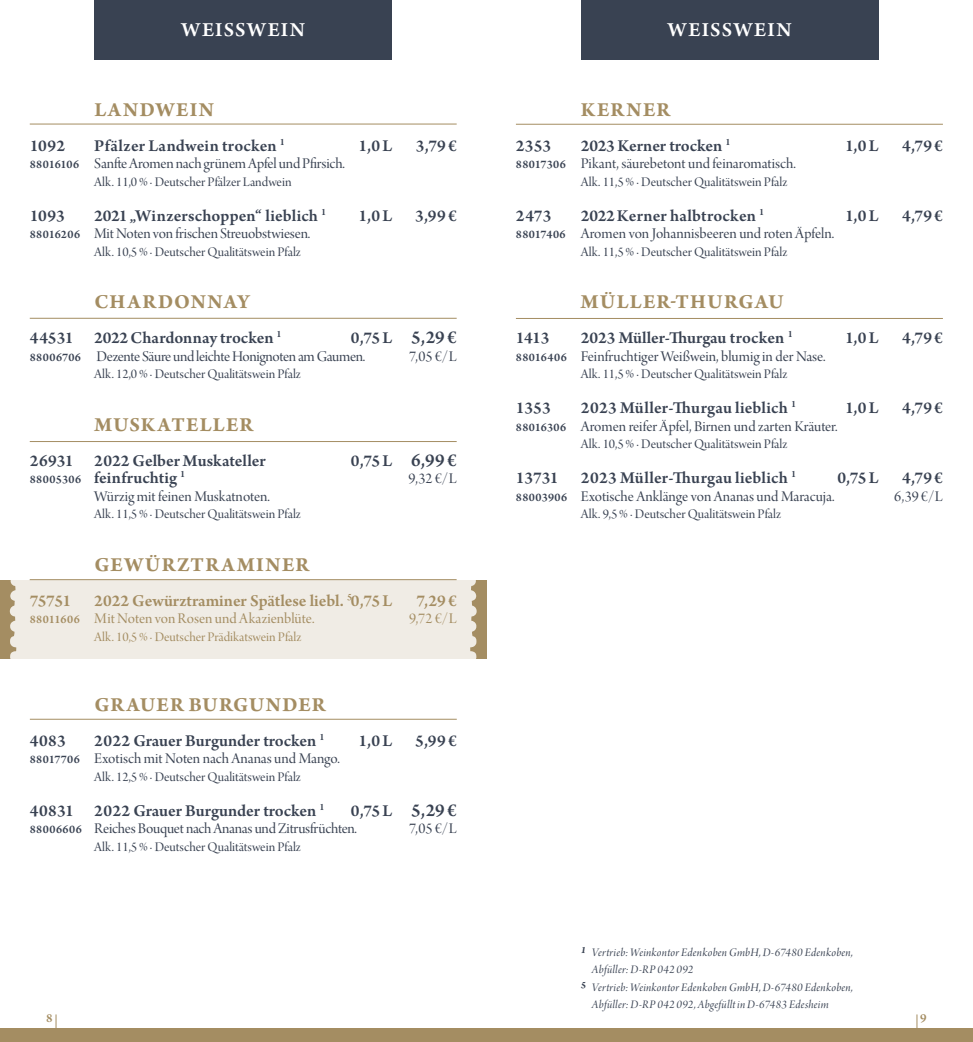
<style>
.page{position:relative;width:973px;height:1042px;background:#fff}
.page>*{position:absolute;margin:0;border:0;box-sizing:border-box;transform-origin:0 0}
.t1{font:700 21px "Arno Pro";letter-spacing:.065em;color:#a48d62}
.t2{font:600 21px "Arno Pro";letter-spacing:.065em;color:#fff}
.t3{font:600 19.25px "Arno Pro";color:#394252}
.t4{font:600 17.5px/17.5px "Arno Pro";letter-spacing:.005em;color:#394252}
.t5{font:600 17.5px "Arno Pro";color:#a48d62}
.t6{font:15.75px "Arno Pro Display";letter-spacing:-.005em;color:#394252}
.t7{font:15.75px "Arno Pro Display";letter-spacing:-.025em;color:#394252}
.t8{font:15.75px "Arno Pro Display";color:#a48d62}
.t9{font:14px "Arno Pro Display";color:#394252}
.t10{font:14px "Arno Pro Display";color:#a48d62}
.t11{font:600 13.12px "Arno Pro";color:#a48d62}
.t12{font:12.25px "Arno Pro Italic Display";letter-spacing:.025em;color:#394252}
.t13{font:600 12.25px "Arno Pro";letter-spacing:.03em;color:#394252}
.t14{font:600 12.25px "Arno Pro";letter-spacing:-.01em;color:#394252}
.t15{font:600 12.25px "Arno Pro";letter-spacing:.025em;color:#a48d62}
.s1{font-size:19.25px}
</style>
<div class="page">
<div style="left:0;top:580px;width:486px;height:79px;background:#f0ece5"></div>
<svg style="left:0;top:580px;width:17px;height:79px"></svg>
<svg style="left:470px;top:580px;width:16px;height:79px"></svg>
<div style="left:94px;top:0;width:298px;height:59px;background:#394252"></div>
<div style="left:0;top:1029px;width:972px;height:13px;background:#a48d62"></div>
<div style="left:580px;top:0;width:298px;height:59px;background:#394252"></div>
<hr style="left:30px;top:318px;width:426px;height:1px;background:#a48d62">
<hr style="left:30px;top:579px;width:426px;height:1px;background:#a48d62">
<hr style="left:30px;top:441px;width:426px;height:1px;background:#a48d62">
<hr style="left:30px;top:124px;width:426px;height:1px;background:#a48d62">
<hr style="left:30px;top:719px;width:426px;height:1px;background:#a48d62">
<hr style="left:516px;top:124px;width:426px;height:1px;background:#a48d62">
<hr style="left:516px;top:318px;width:426px;height:1px;background:#a48d62">
<svg style="left:56px;top:1014px;width:1px;height:15px"></svg>
<svg style="left:916px;top:1014px;width:1px;height:15px"></svg>
<p class="t2" style="left:181px;top:18px;width:125px">WEISSWEIN</p>
<p class="t2" style="left:667px;top:18px;width:125px">WEISSWEIN</p>
<p class="t1" style="left:94px;top:97px;width:121px">LANDWEIN</p>
<p class="t4" style="left:30px;top:137px;width:37px">1092</p>
<p class="t4" style="left:94px;top:137px;width:192px">Pfälzer Landwein trocken <sup>1</sup></p>
<p class="t4" style="left:358px;top:137px;width:35px">1,0L</p>
<p class="t4" style="left:416px;top:137px;width:42px">3,79 €</p>
<p class="t14" style="left:30px;top:157px;width:51px">88016106</p>
<p class="t6" style="left:94px;top:155px;width:252px">Sanfte Aromen nach grünem Apfel und Pfirsich.</p>
<p class="t9" style="left:94px;top:174px;width:199px">Alk. 11,0% · Deutscher Pfälzer Landwein</p>
<p class="t4" style="left:30px;top:207px;width:36px">1093</p>
<p class="t4" style="left:94px;top:207px;width:233px">2021 „Winzerschoppen“ lieblich <sup>1</sup></p>
<p class="t4" style="left:358px;top:207px;width:35px">1,0L</p>
<p class="t4" style="left:415px;top:207px;width:43px">3,99€</p>
<p class="t13" style="left:30px;top:227px;width:52px">88016206</p>
<p class="t6" style="left:94px;top:225px;width:217px">Mit Noten von frischen Streuobstwiesen.</p>
<p class="t9" style="left:94px;top:244px;width:208px">Alk. 10,5% · Deutscher Qualitätswein Pfalz</p>
<p class="t1" style="left:94px;top:290px;width:157px">CHARDONNAY</p>
<p class="t4" style="left:30px;top:330px;width:45px">44531</p>
<p class="t4" style="left:94px;top:330px;width:189px">2022 Chardonnay trocken <sup>1</sup></p>
<p class="t4" style="left:351px;top:330px;width:43px">0,75L</p>
<p class="t3" style="left:411px;top:326px;width:47px">5,29€</p>
<p class="t13" style="left:30px;top:350px;width:53px">88006706</p>
<p class="t7" style="left:96px;top:347px;width:270px">Dezente Säure und leichte Honignoten am Gaumen.</p>
<p class="t6" style="left:409px;top:347px;width:49px">7,05 €/L</p>
<p class="t9" style="left:94px;top:366px;width:208px">Alk. 12,0% · Deutscher Qualitätswein Pfalz</p>
<p class="t1" style="left:94px;top:412px;width:160px">MUSKATELLER</p>
<p class="t4" style="left:30px;top:452px;width:45px">26931</p>
<p class="t4" style="left:351px;top:452px;width:107px">0,75L <span class="s1">6,99 €</span></p>
<p class="t4" style="left:94px;top:452px;width:173px">2022 Gelber Muskateller feinfruchtig <sup>1</sup></p>
<p class="t6" style="left:94px;top:487px;width:177px">Würzig mit feinen Muskatnoten.</p>
<p class="t9" style="left:94px;top:506px;width:208px">Alk. 11,5% · Deutscher Qualitätswein Pfalz</p>
<p class="t6" style="left:408px;top:470px;width:50px">9,32 €/L</p>
<p class="t13" style="left:30px;top:472px;width:53px">88005306</p>
<p class="t5" style="left:30px;top:590px;width:43px">75751</p>
<p class="t15" style="left:30px;top:612px;width:51px">88011606</p>
<p class="t1" style="left:94px;top:552px;width:216px">GEWÜRZTRAMINER</p>
<p class="t5" style="left:94px;top:590px;width:299px">2022 Gewürztraminer Spätlese liebl. <sup>5</sup>0,75L</p>
<p class="t8" style="left:94px;top:610px;width:222px">Mit Noten von Rosen und Akazienblüte.</p>
<p class="t10" style="left:94px;top:629px;width:208px">Alk. 10,5% · Deutscher Prädikatswein Pfalz</p>
<p class="t5" style="left:416px;top:590px;width:42px">7,29 €</p>
<p class="t8" style="left:409px;top:610px;width:49px">9,72 €/L</p>
<p class="t4" style="left:30px;top:732px;width:37px">4083</p>
<p class="t1" style="left:94px;top:692px;width:232px">GRAUER BURGUNDER</p>
<p class="t4" style="left:94px;top:732px;width:232px">2022 Grauer Burgunder trocken <sup>1</sup></p>
<p class="t4" style="left:358px;top:732px;width:35px">1,0L</p>
<p class="t4" style="left:415px;top:732px;width:43px">5,99€</p>
<p class="t13" style="left:30px;top:752px;width:51px">88017706</p>
<p class="t6" style="left:94px;top:750px;width:247px">Exotisch mit Noten nach Ananas und Mango.</p>
<p class="t9" style="left:94px;top:769px;width:208px">Alk. 12,5% · Deutscher Qualitätswein Pfalz</p>
<p class="t4" style="left:30px;top:802px;width:45px">40831</p>
<p class="t13" style="left:30px;top:822px;width:53px">88006606</p>
<p class="t4" style="left:94px;top:802px;width:232px">2022 Grauer Burgunder trocken <sup>1</sup></p>
<p class="t4" style="left:351px;top:802px;width:43px">0,75L</p>
<p class="t6" style="left:94px;top:820px;width:264px">Reiches Bouquet nach Ananas und Zitrusfrüchten.</p>
<p class="t3" style="left:411px;top:799px;width:47px">5,29€</p>
<p class="t6" style="left:409px;top:820px;width:49px">7,05 €/L</p>
<p class="t9" style="left:94px;top:839px;width:208px">Alk. 11,5% · Deutscher Qualitätswein Pfalz</p>
<p class="t1" style="left:580px;top:97px;width:90px">KERNER</p>
<p class="t4" style="left:516px;top:137px;width:37px">2353</p>
<p class="t4" style="left:580px;top:137px;width:151px">2023 Kerner trocken <sup>1</sup></p>
<p class="t4" style="left:845px;top:137px;width:35px">1,0L</p>
<p class="t4" style="left:901px;top:137px;width:42px">4,79 €</p>
<p class="t13" style="left:516px;top:157px;width:52px">88017306</p>
<p class="t6" style="left:580px;top:155px;width:216px">Pikant, säurebetont und feinaromatisch.</p>
<p class="t9" style="left:580px;top:174px;width:208px">Alk. 11,5% · Deutscher Qualitätswein Pfalz</p>
<p class="t4" style="left:516px;top:207px;width:37px">2473</p>
<p class="t4" style="left:580px;top:207px;width:185px">2022 Kerner halbtrocken <sup>1</sup></p>
<p class="t4" style="left:845px;top:207px;width:35px">1,0L</p>
<p class="t4" style="left:901px;top:207px;width:42px">4,79 €</p>
<p class="t13" style="left:516px;top:227px;width:51px">88017406</p>
<p class="t6" style="left:580px;top:225px;width:255px">Aromen von Johannisbeeren und roten Äpfeln.</p>
<p class="t9" style="left:580px;top:244px;width:208px">Alk. 11,5% · Deutscher Qualitätswein Pfalz</p>
<p class="t1" style="left:580px;top:290px;width:204px">MÜLLER-THURGAU</p>
<p class="t4" style="left:580px;top:330px;width:213px">2023 Müller-Thurgau trocken <sup>1</sup></p>
<p class="t6" style="left:580px;top:347px;width:246px">Feinfruchtiger Weißwein, blumig in der Nase.</p>
<p class="t9" style="left:580px;top:366px;width:208px">Alk. 11,5% · Deutscher Qualitätswein Pfalz</p>
<p class="t4" style="left:516px;top:330px;width:35px">1413</p>
<p class="t4" style="left:845px;top:330px;width:35px">1,0L</p>
<p class="t4" style="left:901px;top:330px;width:42px">4,79 €</p>
<p class="t13" style="left:516px;top:350px;width:52px">88016406</p>
<p class="t4" style="left:580px;top:400px;width:217px">2023 Müller-Thurgau lieblich <sup>1</sup></p>
<p class="t6" style="left:580px;top:417px;width:258px">Aromen reifer Äpfel, Birnen und zarten Kräuter.</p>
<p class="t9" style="left:580px;top:436px;width:208px">Alk. 10,5% · Deutscher Qualitätswein Pfalz</p>
<p class="t4" style="left:516px;top:400px;width:36px">1353</p>
<p class="t4" style="left:845px;top:400px;width:35px">1,0L</p>
<p class="t4" style="left:901px;top:400px;width:42px">4,79 €</p>
<p class="t13" style="left:516px;top:420px;width:52px">88016306</p>
<p class="t4" style="left:580px;top:470px;width:217px">2023 Müller-Thurgau lieblich <sup>1</sup></p>
<p class="t6" style="left:580px;top:487px;width:255px">Exotische Anklänge von Ananas und Maracuja.</p>
<p class="t9" style="left:580px;top:506px;width:202px">Alk. 9,5% · Deutscher Qualitätswein Pfalz</p>
<p class="t4" style="left:516px;top:470px;width:44px">13731</p>
<p class="t4" style="left:837px;top:470px;width:43px">0,75L</p>
<p class="t4" style="left:901px;top:470px;width:42px">4,79 €</p>
<p class="t6" style="left:894px;top:487px;width:50px">6,39€/L</p>
<p class="t13" style="left:516px;top:490px;width:53px">88003906</p>
<p class="t12" style="left:580px;top:945px;width:273px"><sup>1</sup> Vertrieb: Weinkontor Edenkoben GmbH, D-67480 Edenkoben,</p>
<p class="t12" style="left:591px;top:963px;width:103px">Abfüller: D-RP 042 092</p>
<p class="t12" style="left:580px;top:980px;width:273px"><sup>5</sup> Vertrieb: Weinkontor Edenkoben GmbH, D-67480 Edenkoben,</p>
<p class="t12" style="left:591px;top:998px;width:238px">Abfüller: D-RP 042 092, Abgefüllt in D-67483 Edesheim</p>
<p class="t11" style="left:46px;top:1011px;width:8px">8</p>
<p class="t11" style="left:920px;top:1011px;width:8px">9</p>
</div>
